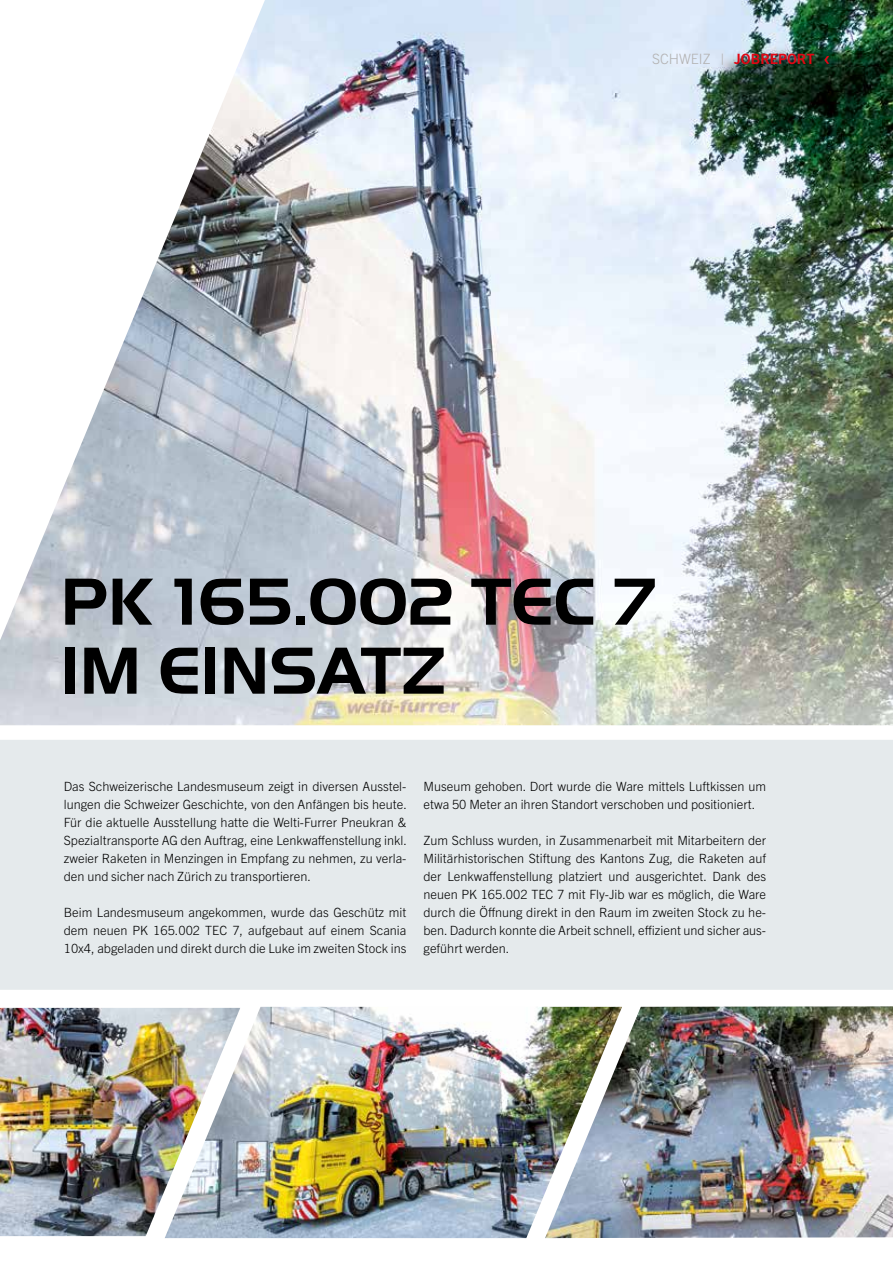
<style>
.page{position:relative;width:893px;height:1263px;background:#fff}
.page>*{position:absolute;margin:0;border:0;box-sizing:border-box;transform-origin:0 0}
.t1{font:700 69px/69px "Palfinger Handel Gothic";color:#000}
.t2{font:700 14.25px "Trade Gothic Next LT Pro";color:#e30613}
.t3{font:300 12.75px/18px "Trade Gothic Next LT Pro";color:#000;text-align:justify}
.s1{font-weight:300;color:#b3b2b2}
</style>
<div class="page">
<img style="left:0;top:0;width:893px;height:725px">
<img style="left:545px;top:1006px;width:348px;height:232px">
<div style="left:0;top:740px;width:893px;height:250px;background:#e5eaec"></div>
<img style="left:165px;top:1007px;width:457px;height:231px">
<img style="left:0;top:1008px;width:240px;height:228px">
<svg style="left:824px;top:56px;width:5px;height:8px"></svg>
<p class="t2" style="left:652px;top:49px;width:164px"><span class="s1">SCHWEIZ |</span> JOBREPORT</p>
<h1 class="t1" style="left:61px;top:568px;width:597px">PK 165.002 TEC 7<br>IM EINSATZ</h1>
<p class="t3" style="left:64px;top:776px;width:345px">Das Schweizerische Landesmuseum zeigt in diversen Ausstel&shy;lungen die Schweizer Geschichte, von den Anfängen bis heute.<br>Für die aktuelle Ausstellung hatte die Welti-Furrer Pneukran &amp; Spezialtransporte AG den Auftrag, eine Lenkwaffenstellung inkl. zweier Raketen in Menzingen in Empfang zu nehmen, zu verla&shy;den und sicher nach Zürich zu transportieren.</p>
<p class="t3" style="left:64px;top:902px;width:344px">Beim Landesmuseum angekommen, wurde das Geschütz mit dem neuen PK 165.002 TEC 7, aufgebaut auf einem Scania 10x4, abgeladen und direkt durch die Luke im zweiten Stock ins</p>
<p class="t3" style="left:423px;top:776px;width:344px">Museum gehoben. Dort wurde die Ware mittels Luftkissen um etwa 50 Meter an ihren Standort verschoben und positioniert.</p>
<p class="t3" style="left:423px;top:830px;width:344px">Zum Schluss wurden, in Zusammenarbeit mit Mitarbeitern der Militärhistorischen Stiftung des Kantons Zug, die Raketen auf der Lenkwaffenstellung platziert und ausgerichtet. Dank des neuen PK 165.002 TEC 7 mit Fly-Jib war es möglich, die Ware durch die Öffnung direkt in den Raum im zweiten Stock zu he&shy;ben. Dadurch konnte die Arbeit schnell, effizient und sicher aus&shy;geführt werden.</p>
</div>
